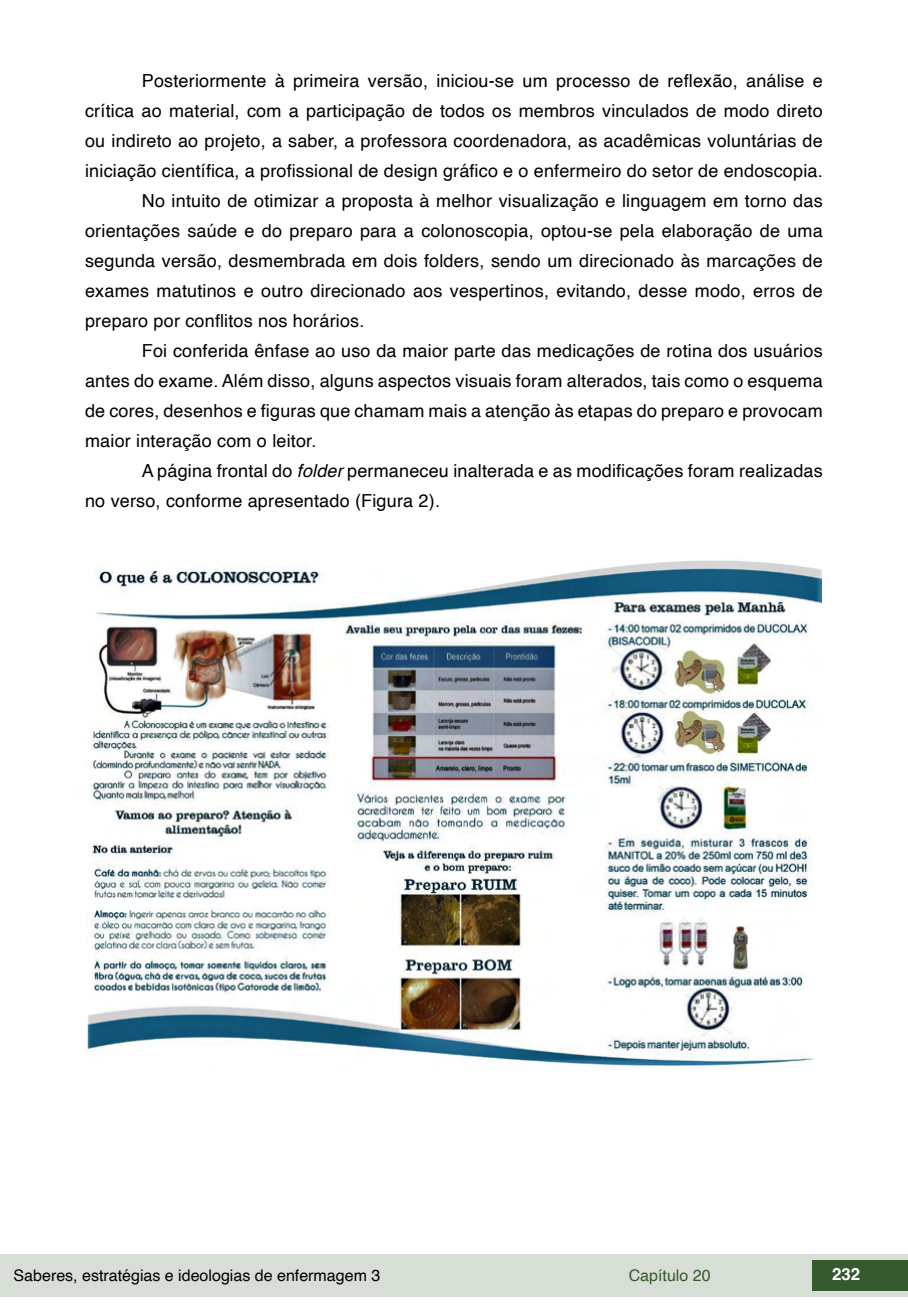
<style>
.page{position:relative;width:908px;height:1304px;background:#fff}
.page>*{position:absolute;margin:0;border:0;box-sizing:border-box;transform-origin:0 0}
.t1{font:18px "Helvetica";letter-spacing:.01em;color:#000}
.t2{font:700 16.8px "Helvetica";color:#fff}
.t3{font:16px "Helvetica";color:#000}
.t4{font:16px "Helvetica";color:#36592e}
.s1{font-style:italic}
</style>
<div class="page">
<div style="left:0;top:1254px;width:906px;height:43px;background:#d7ded5"></div>
<div style="left:812px;top:1261px;width:95px;height:30px;background:#36592e"></div>
<img style="left:87px;top:560px;width:734px;height:506px">
<p class="t1" style="left:142px;top:67px;width:682px">Posteriormente à primeira versão, iniciou-se um processo de reflexão, análise e</p>
<p class="t1" style="left:85px;top:97px;width:738px">crítica ao material, com a participação de todos os membros vinculados de modo direto</p>
<p class="t1" style="left:85px;top:127px;width:738px">ou indireto ao projeto, a saber, a professora coordenadora, as acadêmicas voluntárias de</p>
<p class="t1" style="left:85px;top:157px;width:738px">iniciação científica, a profissional de design gráfico e o enfermeiro do setor de endoscopia.</p>
<p class="t1" style="left:142px;top:187px;width:682px">No intuito de otimizar a proposta à melhor visualização e linguagem em torno das</p>
<p class="t1" style="left:85px;top:217px;width:738px">orientações saúde e do preparo para a colonoscopia, optou-se pela elaboração de uma</p>
<p class="t1" style="left:85px;top:247px;width:738px">segunda versão, desmembrada em dois folders, sendo um direcionado às marcações de</p>
<p class="t1" style="left:85px;top:277px;width:738px">exames matutinos e outro direcionado aos vespertinos, evitando, desse modo, erros de</p>
<p class="t1" style="left:85px;top:307px;width:281px">preparo por conflitos nos horários.</p>
<p class="t1" style="left:142px;top:337px;width:682px">Foi conferida ênfase ao uso da maior parte das medicações de rotina dos usuários</p>
<p class="t1" style="left:85px;top:367px;width:738px">antes do exame. Além disso, alguns aspectos visuais foram alterados, tais como o esquema</p>
<p class="t1" style="left:85px;top:397px;width:738px">de cores, desenhos e figuras que chamam mais a atenção às etapas do preparo e provocam</p>
<p class="t1" style="left:85px;top:427px;width:233px">maior interação com o leitor.</p>
<p class="t1" style="left:142px;top:457px;width:682px">A página frontal do <span class="s1">folder</span> permaneceu inalterada e as modificações foram realizadas</p>
<p class="t1" style="left:85px;top:487px;width:356px">no verso, conforme apresentado (Figura 2).</p>
<p class="t3" style="left:14px;top:1263px;width:368px">Saberes, estratégias e ideologias de enfermagem 3</p>
<p class="t4" style="left:628px;top:1263px;width:83px">Capítulo 20</p>
<p class="t2" style="left:831px;top:1264px;width:30px">232</p>
</div>
